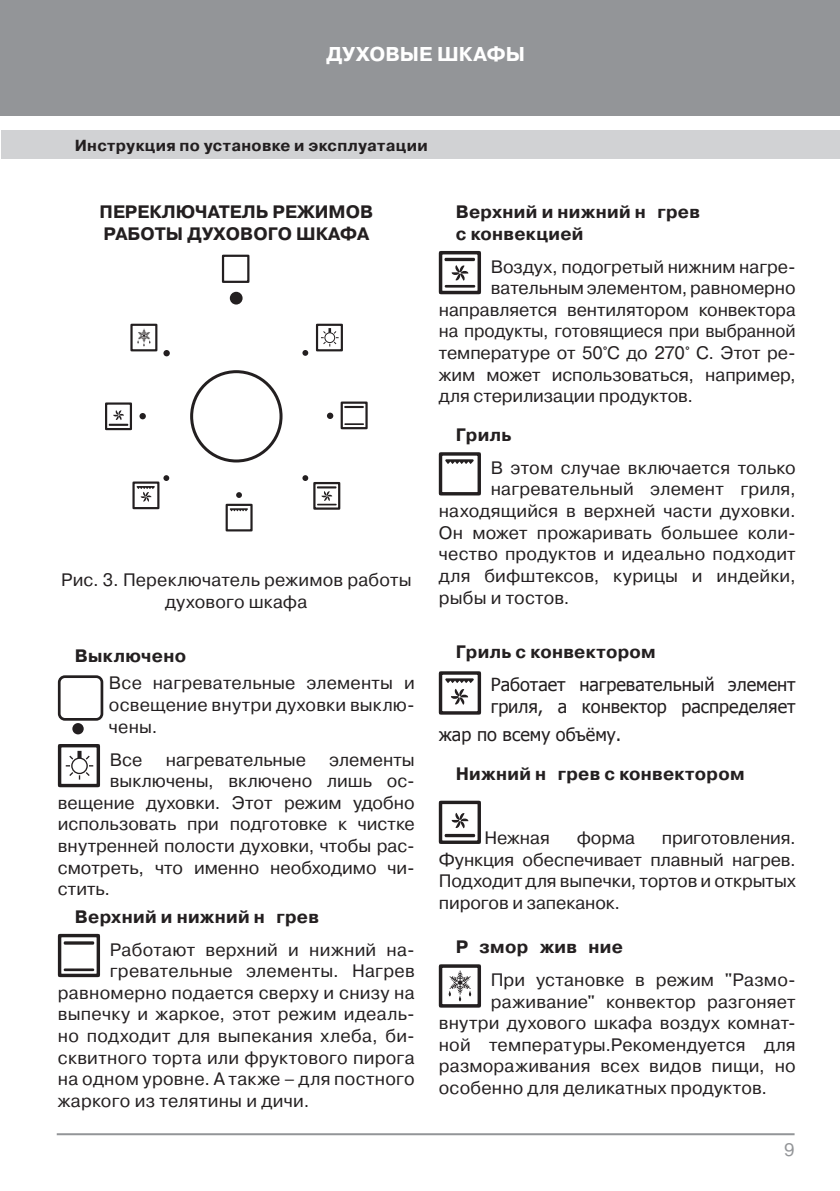
<style>
.page{position:relative;width:840px;height:1191px;background:#fff}
.page>*{position:absolute;margin:0;border:0;box-sizing:border-box;transform-origin:0 0}
.t1{font:700 20px "Pragmatica C";color:#fff}
.t2{font:18px/21.6px "Pragmatica C";letter-spacing:.01em;color:#231f20;text-align:justify}
.t3{font:700 18px/21.6px "Pragmatica C";letter-spacing:.015em;color:#231f20}
.t4{font:18px/21.6px "Tahoma";color:#231f20}
.t5{font:18px "Pragmatica C";color:#939598}
.t6{font:700 16px "Pragmatica C";letter-spacing:.02em;color:#231f20}
</style>
<div class="page">
<div style="left:0;top:0;width:839px;height:116px;background:#939598"></div>
<div style="left:1px;top:130px;width:838px;height:29px;background:#d1d2d4"></div>
<hr style="left:57px;top:1133px;width:737px;height:2px;background:#939598">
<div style="left:190px;top:370px;width:92px;height:92px;border:3px solid #231f20;border-radius:50%"></div>
<div style="left:163px;top:350px;width:7px;height:6px;background:#231f20;border-radius:50%"></div>
<svg style="left:163px;top:475px;width:6px;height:6px"></svg>
<div style="left:139px;top:413px;width:7px;height:6px;background:#231f20;border-radius:50%"></div>
<svg style="left:302px;top:475px;width:6px;height:6px"></svg>
<svg style="left:230px;top:508px;width:18px;height:3px"></svg>
<div style="left:132px;top:481px;width:27px;height:28px;border:2px solid #231f20"></div>
<div style="left:225px;top:504px;width:27px;height:27px;border:2px solid #231f20"></div>
<svg style="left:137px;top:329px;width:13px;height:17px"></svg>
<div style="left:130px;top:324px;width:27px;height:27px;border:2px solid #231f20"></div>
<svg style="left:221px;top:254px;width:147px;height:176px"></svg>
<hr style="left:344px;top:423px;width:20px;height:2px;background:#231f20">
<div style="left:313px;top:482px;width:27px;height:28px;border:2px solid #231f20"></div>
<svg style="left:317px;top:486px;width:19px;height:19px"></svg>
<svg style="left:136px;top:486px;width:19px;height:16px"></svg>
<div style="left:105px;top:402px;width:27px;height:28px;border:2px solid #231f20"></div>
<svg style="left:236px;top:492px;width:6px;height:6px"></svg>
<svg style="left:109px;top:410px;width:19px;height:16px"></svg>
<div style="left:58px;top:675px;width:45px;height:45px;border:3px solid #231f20;border-radius:6px"></div>
<div style="left:58px;top:744px;width:42px;height:43px;border:3px solid #231f20"></div>
<svg style="left:65px;top:751px;width:29px;height:29px"></svg>
<div style="left:58px;top:934px;width:42px;height:43px;border:3px solid #231f20"></div>
<hr style="left:64px;top:941px;width:30px;height:3px;background:#231f20">
<hr style="left:64px;top:968px;width:30px;height:3px;background:#231f20">
<hr style="left:444px;top:258px;width:31px;height:3px;background:#231f20">
<div style="left:438px;top:251px;width:42px;height:43px;border:3px solid #231f20"></div>
<hr style="left:444px;top:285px;width:31px;height:2px;background:#231f20">
<svg style="left:451px;top:265px;width:17px;height:16px"></svg>
<svg style="left:445px;top:459px;width:28px;height:5px"></svg>
<div style="left:438px;top:452px;width:42px;height:43px;border:3px solid #231f20"></div>
<div style="left:438px;top:671px;width:43px;height:43px;border:3px solid #231f20"></div>
<svg style="left:445px;top:678px;width:28px;height:27px"></svg>
<svg style="left:451px;top:812px;width:17px;height:16px"></svg>
<div style="left:438px;top:800px;width:42px;height:44px;border:3px solid #231f20"></div>
<hr style="left:444px;top:834px;width:31px;height:3px;background:#231f20">
<div style="left:438px;top:964px;width:42px;height:43px;border:3px solid #231f20"></div>
<svg style="left:448px;top:970px;width:23px;height:31px"></svg>
<div style="left:72px;top:723px;width:12px;height:11px;background:#231f20;border-radius:50%"></div>
<p class="t1" style="left:326px;top:46px;width:200px">ДУХОВЫЕ ШКАФЫ</p>
<p class="t6" style="left:75px;top:139px;width:354px">Инструкция по установке и эксплуатации</p>
<p class="t3" style="left:99px;top:201px;width:275px">ПЕРЕКЛЮЧАТЕЛЬ РЕЖИМОВ<br>РАБОТЫ ДУХОВОГО ШКАФА</p>
<p class="t2" style="left:61px;top:569px;width:352px;text-align:center">Рис. 3. Переключатель режимов работы духового шкафа</p>
<p class="t3" style="left:75px;top:645px;width:113px">Выключено</p>
<p class="t2" style="left:109px;top:672px;width:307px">Все нагревательные элементы и освещение внутри духовки выклю&shy;чены.</p>
<p class="t2" style="left:110px;top:749px;width:34px">Все</p>
<p class="t2" style="left:165px;top:749px;width:142px">нагревательные</p>
<p class="t2" style="left:329px;top:749px;width:87px">элементы</p>
<p class="t2" style="left:110px;top:770px;width:306px">выключены, включено лишь ос-</p>
<p class="t2" style="left:58px;top:792px;width:358px">вещение духовки. Этот режим удобно</p>
<p class="t2" style="left:58px;top:813px;width:358px">использовать при подготовке к чистке</p>
<p class="t2" style="left:58px;top:835px;width:358px">внутренней полости духовки, чтобы рас-</p>
<p class="t2" style="left:58px;top:857px;width:358px">смотреть, что именно необходимо чи-</p>
<p class="t2" style="left:58px;top:878px;width:54px">стить.</p>
<p class="t3" style="left:75px;top:905px;width:245px">Верхний и нижний на грев</p>
<p class="t2" style="left:110px;top:938px;width:306px">Работают верхний и нижний на-</p>
<p class="t2" style="left:110px;top:960px;width:306px">гревательные элементы. Нагрев</p>
<p class="t2" style="left:58px;top:982px;width:358px">равномерно подается сверху и снизу на</p>
<p class="t2" style="left:58px;top:1003px;width:358px">выпечку и жаркое, этот режим идеаль-</p>
<p class="t2" style="left:58px;top:1025px;width:358px">но подходит для выпекания хлеба, би-</p>
<p class="t2" style="left:58px;top:1046px;width:358px">сквитного торта или фруктового пирога</p>
<p class="t2" style="left:58px;top:1068px;width:358px">на одном уровне. А также – для постного</p>
<p class="t2" style="left:58px;top:1090px;width:253px">жаркого из телятины и дичи.</p>
<p class="t3" style="left:455px;top:201px;width:245px">Верхний и нижний на грев с конвекцией</p>
<p class="t2" style="left:490px;top:256px;width:306px">Воздух, подогретый нижним нагре-</p>
<p class="t2" style="left:490px;top:277px;width:306px">вательным элементом, равномерно</p>
<p class="t2" style="left:438px;top:299px;width:358px">направляется вентилятором конвектора</p>
<p class="t2" style="left:438px;top:321px;width:358px">на продукты, готовящиеся при вы бранной</p>
<p class="t2" style="left:438px;top:342px;width:358px">температуре от 50°С до 270° С. Этот ре-</p>
<p class="t2" style="left:438px;top:364px;width:358px">жим может использоваться, например,</p>
<p class="t2" style="left:438px;top:385px;width:255px">для стерилизации продуктов.</p>
<p class="t3" style="left:455px;top:424px;width:57px">Гриль</p>
<p class="t2" style="left:490px;top:457px;width:306px">В этом случае включается только</p>
<p class="t2" style="left:490px;top:479px;width:306px">нагревательный элемент гриля,</p>
<p class="t2" style="left:438px;top:500px;width:358px">находящийся в верхней части духовки.</p>
<p class="t2" style="left:438px;top:522px;width:358px">Он может прожаривать большее коли-</p>
<p class="t2" style="left:438px;top:543px;width:358px">чество продуктов и идеально подходит</p>
<p class="t2" style="left:438px;top:565px;width:358px">для бифштексов, курицы и индейки,</p>
<p class="t2" style="left:438px;top:587px;width:132px">рыбы и тостов.</p>
<p class="t3" style="left:455px;top:641px;width:201px">Гриль с конвектором</p>
<p class="t4" style="left:490px;top:673px;width:306px">Работает нагревательный элемент гриля, а конвектор распределяет</p>
<p class="t4" style="left:438px;top:723px;width:184px">жар по всему объёму.</p>
<p class="t3" style="left:455px;top:763px;width:290px">Нижний на грев с конвектором</p>
<p class="t2" style="left:484px;top:827px;width:67px">Нежная</p>
<p class="t2" style="left:576px;top:827px;width:60px">форма</p>
<p class="t2" style="left:438px;top:827px;width:358px;text-indent:223px">приготовления.<br>Функция обеспечивает плавный нагрев.<br>Подходит для выпечки, тортов и открытых пирогов и запеканок.</p>
<p class="t3" style="left:455px;top:936px;width:169px">Ра змора жива ние</p>
<p class="t2" style="left:490px;top:969px;width:306px">При установке в режим "Размо-</p>
<p class="t2" style="left:490px;top:990px;width:306px">раживание" конвектор разгоняет</p>
<p class="t2" style="left:438px;top:1012px;width:358px">внутри духового шкафа воздух комнат-</p>
<p class="t2" style="left:438px;top:1034px;width:358px">ной температуры.Рекомендуется для</p>
<p class="t2" style="left:438px;top:1055px;width:358px">размораживания всех видов пищи, но</p>
<p class="t2" style="left:438px;top:1077px;width:330px">особенно для деликатных продуктов.</p>
<p class="t5" style="left:783px;top:1140px;width:12px">9</p>
</div>
